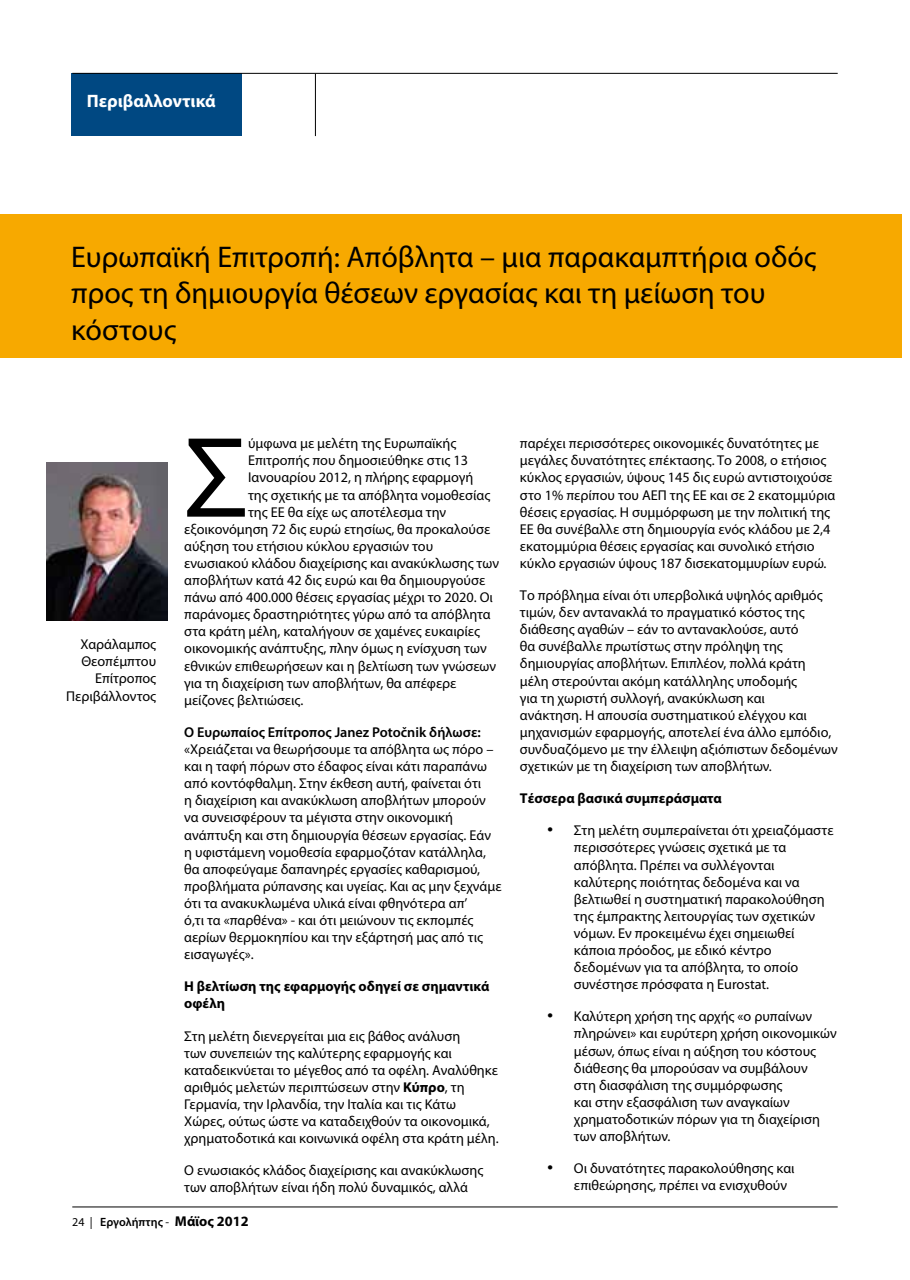
<style>
.page{position:relative;width:910px;height:1280px;background:#fff}
.page>*{position:absolute;margin:0;border:0;box-sizing:border-box;transform-origin:0 0}
.t1{font:115.8px "Myriad Pro";color:#000}
.t2{font:30px/36px "Myriad Pro";color:#000}
.t3{font:700 18px "Myriad Pro";color:#fff}
.t4{font:14.25px/17.1px "Myriad Pro";color:#000}
.t5{font:700 14.25px/17.1px "Myriad Pro";color:#000}
.t6{font:600 14.25px "Myriad Pro";color:#000}
.t7{font:600 12px "Myriad Pro";color:#000}
.s1{font-weight:700}
.s2{font-weight:400}
.s3{font-weight:700;font-size:14.25px}
</style>
<div class="page">
<div style="left:71px;top:73px;width:170px;height:63px;background:#004882"></div>
<hr style="left:72px;top:73px;width:766px;height:1px;background:#000">
<hr style="left:72px;top:1206px;width:766px;height:1px;background:#000">
<hr style="left:315px;top:74px;width:1px;height:62px;background:#000">
<div style="left:0;top:214px;width:901px;height:143px;background:#f7a900"></div>
<img style="left:46px;top:463px;width:121px;height:158px">
<p class="t3" style="left:87px;top:90px;width:130px">Περιβαλλοντικά</p>
<h2 class="t2" style="left:71px;top:239px;width:747px">Ευρωπαϊκή Επιτροπή: Απόβλητα – μια παρακαμπτήρια οδός προς τη δημιουργία θέσεων εργασίας και τη μείωση του κόστους</h2>
<p class="t4" style="left:66px;top:636px;width:92px;text-align:right">Χαράλαμπος<br>Θεοπέμπτου<br>Επίτροπος<br>Περιβάλλοντος</p>
<h1 class="t1" style="left:184px;top:406px;width:65px">Σ</h1>
<p class="t4" style="left:248px;top:435px;width:210px">ύμφωνα με μελέτη της Ευρωπαϊκής</p>
<p class="t4" style="left:248px;top:452px;width:221px">Επιτροπής που δημοσιεύθηκε στις 13</p>
<p class="t4" style="left:248px;top:469px;width:227px">Ιανουαρίου 2012, η πλήρης εφαρμογή</p>
<p class="t4" style="left:248px;top:486px;width:244px">της σχετικής με τα απόβλητα νομοθεσίας</p>
<p class="t4" style="left:248px;top:503px;width:200px">της ΕΕ θα είχε ως αποτέλεσμα την</p>
<p class="t4" style="left:184px;top:520px;width:308px">εξοικονόμηση 72 δις ευρώ ετησίως, θα προκαλούσε</p>
<p class="t4" style="left:184px;top:537px;width:251px">αύξηση του ετήσιου κύκλου εργασιών του</p>
<p class="t4" style="left:184px;top:554px;width:316px">ενωσιακού κλάδου διαχείρισης και ανακύκλωσης των</p>
<p class="t4" style="left:184px;top:571px;width:303px">αποβλήτων κατά 42 δις ευρώ και θα δημιουργούσε</p>
<p class="t4" style="left:184px;top:589px;width:310px">πάνω από 400.000 θέσεις εργασίας μέχρι το 2020. Οι</p>
<p class="t4" style="left:184px;top:606px;width:308px">παράνομες δραστηριότητες γύρω από τα απόβλητα</p>
<p class="t4" style="left:184px;top:623px;width:297px">στα κράτη μέλη, καταλήγουν σε χαμένες ευκαιρίες</p>
<p class="t4" style="left:184px;top:640px;width:304px">οικονομικής ανάπτυξης, πλην όμως η ενίσχυση των</p>
<p class="t4" style="left:184px;top:657px;width:313px">εθνικών επιθεωρήσεων και η βελτίωση των γνώσεων</p>
<p class="t4" style="left:184px;top:674px;width:274px">για τη διαχείριση των αποβλήτων, θα απέφερε</p>
<p class="t4" style="left:184px;top:691px;width:121px">μείζονες βελτιώσεις.</p>
<p class="t6" style="left:184px;top:723px;width:298px">Ο Ευρωπαίος Επίτροπος Janez Potočnik δήλωσε:</p>
<p class="t4" style="left:184px;top:740px;width:319px">«Χρειάζεται να θεωρήσουμε τα απόβλητα ως πόρο – και η ταφή πόρων στο έδαφος είναι κάτι παραπάνω από κοντόφθαλμη. Στην έκθεση αυτή, φαίνεται ότι<br>η διαχείριση και ανακύκλωση αποβλήτων μπορούν να συνεισφέρουν τα μέγιστα στην οικονομική ανάπτυξη και στη δημιουργία θέσεων εργασίας. Εάν η υφιστάμενη νομοθεσία εφαρμοζόταν κατάλληλα, θα αποφεύγαμε δαπανηρές εργασίες καθαρισμού, προβλήματα ρύπανσης και υγείας. Και ας μην ξεχνάμε ότι τα ανακυκλωμένα υλικά είναι φθηνότερα απ’<br>ό,τι τα «παρθένα» - και ότι μειώνουν τις εκπομπές αερίων θερμοκηπίου και την εξάρτησή μας από τις εισαγωγές».</p>
<p class="t5" style="left:184px;top:977px;width:307px">Η βελτίωση της εφαρμογής οδηγεί σε σημαντικά οφέλη</p>
<p class="t4" style="left:184px;top:1027px;width:316px">Στη μελέτη διενεργείται μια εις βάθος ανάλυση<br>των συνεπειών της καλύτερης εφαρμογής και καταδεικνύεται το μέγεθος από τα οφέλη. Αναλύθηκε αριθμός μελετών περιπτώσεων στην <span class="s1">Κύπρο</span>, τη Γερμανία, την Ιρλανδία, την Ιταλία και τις Κάτω Χώρες, ούτως ώστε να καταδειχθούν τα οικονομικά, χρηματοδοτικά και κοινωνικά οφέλη στα κράτη μέλη.</p>
<p class="t4" style="left:184px;top:1162px;width:301px">Ο ενωσιακός κλάδος διαχείρισης και ανακύκλωσης των αποβλήτων είναι ήδη πολύ δυναμικός, αλλά</p>
<p class="t7" style="left:72px;top:1214px;width:178px"><span class="s2">24 |</span> Εργολήπτης <span class="s2">-</span> <span class="s3">Μάϊος 2012</span></p>
<p class="t4" style="left:520px;top:435px;width:317px">παρέχει περισσότερες οικονομικές δυνατότητες με μεγάλες δυνατότητες επέκτασης. Το 2008, ο ετήσιος κύκλος εργασιών, ύψους 145 δις ευρώ αντιστοιχούσε στο 1% περίπου του ΑΕΠ της ΕΕ και σε 2 εκατομμύρια θέσεις εργασίας. Η συμμόρφωση με την πολιτική της ΕΕ θα συνέβαλλε στη δημιουργία ενός κλάδου με 2,4 εκατομμύρια θέσεις εργασίας και συνολικό ετήσιο κύκλο εργασιών ύψους 187 δισεκατομμυρίων ευρώ.</p>
<p class="t4" style="left:520px;top:586px;width:319px">Το πρόβλημα είναι ότι υπερβολικά υψηλός αριθμός τιμών, δεν αντανακλά το πραγματικό κόστος της διάθεσης αγαθών – εάν το αντανακλούσε, αυτό<br>θα συνέβαλλε πρωτίστως στην πρόληψη της δημιουργίας αποβλήτων. Επιπλέον, πολλά κράτη μέλη στερούνται ακόμη κατάλληλης υποδομής<br>για τη χωριστή συλλογή, ανακύκλωση και<br>ανάκτηση. Η απουσία συστηματικού ελέγχου και μηχανισμών εφαρμογής, αποτελεί ένα άλλο εμπόδιο, συνδυαζόμενο με την έλλειψη αξιόπιστων δεδομένων σχετικών με τη διαχείριση των αποβλήτων.</p>
<p class="t5" style="left:520px;top:789px;width:203px">Τέσσερα βασικά συμπεράσματα</p>
<p class="t4" style="left:574px;top:822px;width:261px;text-indent:-27px">• Στη μελέτη συμπεραίνεται ότι χρειαζόμαστε περισσότερες γνώσεις σχετικά με τα απόβλητα. Πρέπει να συλλέγονται καλύτερης ποιότητας δεδομένα και να βελτιωθεί η συστηματική παρακολούθηση της έμπρακτης λειτουργίας των σχετικών νόμων. Εν προκειμένω έχει σημειωθεί κάποια πρόοδος, με εδικό κέντρο δεδομένων για τα απόβλητα, το οποίο συνέστησε πρόσφατα η Eurostat.</p>
<p class="t4" style="left:574px;top:1008px;width:264px;text-indent:-27px">• Καλύτερη χρήση της αρχής «ο ρυπαίνων πληρώνει» και ευρύτερη χρήση οικονομικών μέσων, όπως είναι η αύξηση του κόστους διάθεσης θα μπορούσαν να συμβάλουν<br>στη διασφάλιση της συμμόρφωσης<br>και στην εξασφάλιση των αναγκαίων χρηματοδοτικών πόρων για τη διαχείριση των αποβλήτων.</p>
<p class="t4" style="left:574px;top:1159px;width:222px;text-indent:-27px">• Οι δυνατότητες παρακολούθησης και επιθεώρησης, πρέπει να ενισχυθούν</p>
</div>
